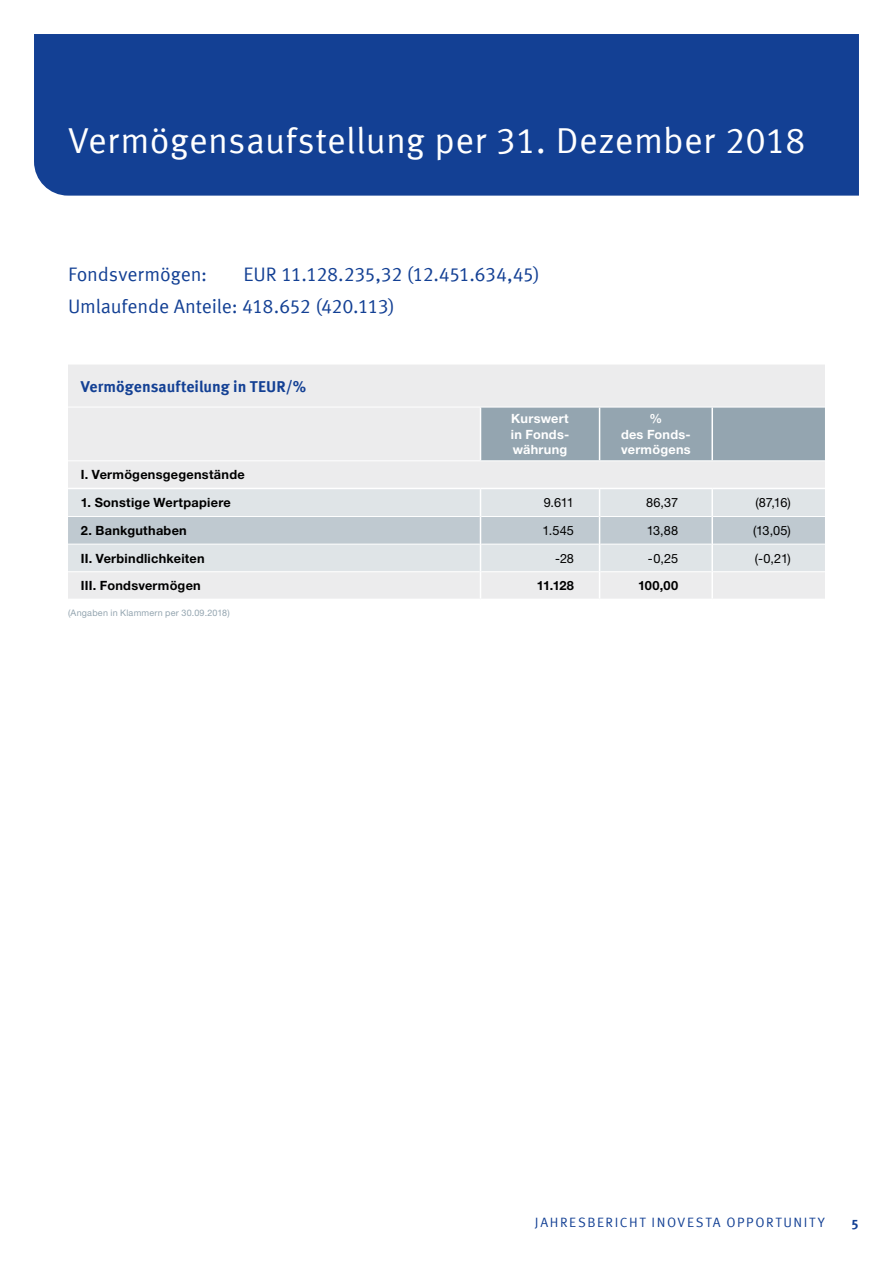
<style>
.page{position:relative;width:893px;height:1263px;background:#fff}
.page>*{position:absolute;margin:0;border:0;box-sizing:border-box;transform-origin:0 0}
.t1{font:36px "Meta Offc Pro Norm";letter-spacing:.01em;color:#fff}
.t2{font:19.5px/32px "Meta Offc Pro Norm";letter-spacing:-.015em;color:#134094}
.t3{font:700 15.75px "Meta Offc Pro";color:#134094}
.t4{font:13.5px "Meta Offc Pro Norm";letter-spacing:.115em;color:#134094}
.t5{font:700 13.5px "Meta Offc Pro";color:#134094}
.t6{font:700 12.75px "Helvetica Neue LTW1 G";letter-spacing:.02em;color:#000}
.t7{font:12.75px "Helvetica Neue LTW1 G";letter-spacing:-.015em;color:#000}
.t8{font:700 12.75px/15.9px "Helvetica Neue LTW1 G";letter-spacing:.02em;color:#fff;text-align:justify}
.t9{font:9px "Helvetica Neue LTW1 G";letter-spacing:.025em;color:#94a5b0}
</style>
<div class="page">
<div style="left:34px;top:34px;width:825px;height:162px;background:#134094"></div>
<div style="left:68px;top:365px;width:757px;height:123px;background:#ececed"></div>
<div style="left:481px;top:408px;width:344px;height:52px;background:#94a5b0"></div>
<hr style="left:68px;top:407px;width:412px;height:1px;background:#fff">
<hr style="left:480px;top:407px;width:120px;height:1px;background:#fff">
<hr style="left:600px;top:407px;width:112px;height:1px;background:#fff">
<hr style="left:712px;top:407px;width:113px;height:1px;background:#fff">
<hr style="left:68px;top:460px;width:412px;height:1px;background:#fff">
<hr style="left:480px;top:460px;width:120px;height:1px;background:#fff">
<hr style="left:600px;top:460px;width:112px;height:1px;background:#fff">
<hr style="left:712px;top:460px;width:113px;height:1px;background:#fff">
<hr style="left:480px;top:407px;width:1px;height:53px;background:#fff">
<hr style="left:599px;top:407px;width:1px;height:53px;background:#fff">
<svg style="left:68px;top:489px;width:757px;height:110px;background:#dbe0e3"></svg>
<hr style="left:711px;top:407px;width:2px;height:53px;background:#fff">
<hr style="left:711px;top:489px;width:2px;height:27px;background:#fff">
<hr style="left:711px;top:516px;width:2px;height:28px;background:#fff">
<hr style="left:711px;top:544px;width:2px;height:28px;background:#fff">
<hr style="left:711px;top:572px;width:2px;height:27px;background:#fff">
<h1 class="t1" style="left:68px;top:113px;width:739px">Vermögensaufstellung per 31. Dezember 2018</h1>
<h2 class="t2" style="left:68px;top:257px;width:473px;text-indent:176px">EU R 11.128.235,32 (12.451.634,45)<br>U mlaufende Anteile: 418.652 (420.113)</h2>
<h2 class="t2" style="left:68px;top:257px;width:141px">Fondsvermögen:</h2>
<p class="t3" style="left:81px;top:374px;width:227px">Vermögensaufteilung in TEUR/%</p>
<p class="t8" style="left:511px;top:410px;width:60px">Kurswert in Fonds&shy;währung</p>
<p class="t8" style="left:621px;top:410px;width:71px;text-align:center">%<br>des Fonds&shy;vermögens</p>
<p class="t6" style="left:81px;top:467px;width:165px">I. Vermögensgegenstände</p>
<p class="t6" style="left:81px;top:495px;width:152px">1. Sonstige Wertpapiere</p>
<p class="t7" style="left:544px;top:495px;width:32px">9.611</p>
<p class="t7" style="left:646px;top:495px;width:34px">86,37</p>
<p class="t7" style="left:755px;top:495px;width:37px">(87,16)</p>
<p class="t6" style="left:81px;top:522px;width:108px">2. Bankguthaben</p>
<p class="t7" style="left:542px;top:522px;width:33px">1.545</p>
<p class="t7" style="left:647px;top:522px;width:33px">13,88</p>
<p class="t7" style="left:753px;top:522px;width:39px">(13,05)</p>
<p class="t6" style="left:81px;top:550px;width:125px">II. Verbindlichkeiten</p>
<p class="t7" style="left:555px;top:550px;width:20px">-28</p>
<p class="t7" style="left:648px;top:550px;width:32px">-0,25</p>
<p class="t7" style="left:755px;top:550px;width:38px">(-0,21)</p>
<p class="t6" style="left:81px;top:578px;width:122px">III. Fondsvermögen</p>
<p class="t6" style="left:537px;top:578px;width:39px">11.128</p>
<p class="t6" style="left:638px;top:578px;width:42px">100,00</p>
<p class="t9" style="left:68px;top:607px;width:163px">(Angaben in Klammern per 30.09.2018)</p>
<p class="t4" style="left:535px;top:1211px;width:162px">JAHRESBERICHT Inovesta</p>
<p class="t4" style="left:726px;top:1211px;width:39px">Opport</p>
<p class="t4" style="left:783px;top:1211px;width:43px">unit y</p>
<p class="t5" style="left:851px;top:1214px;width:9px">5</p>
</div>
